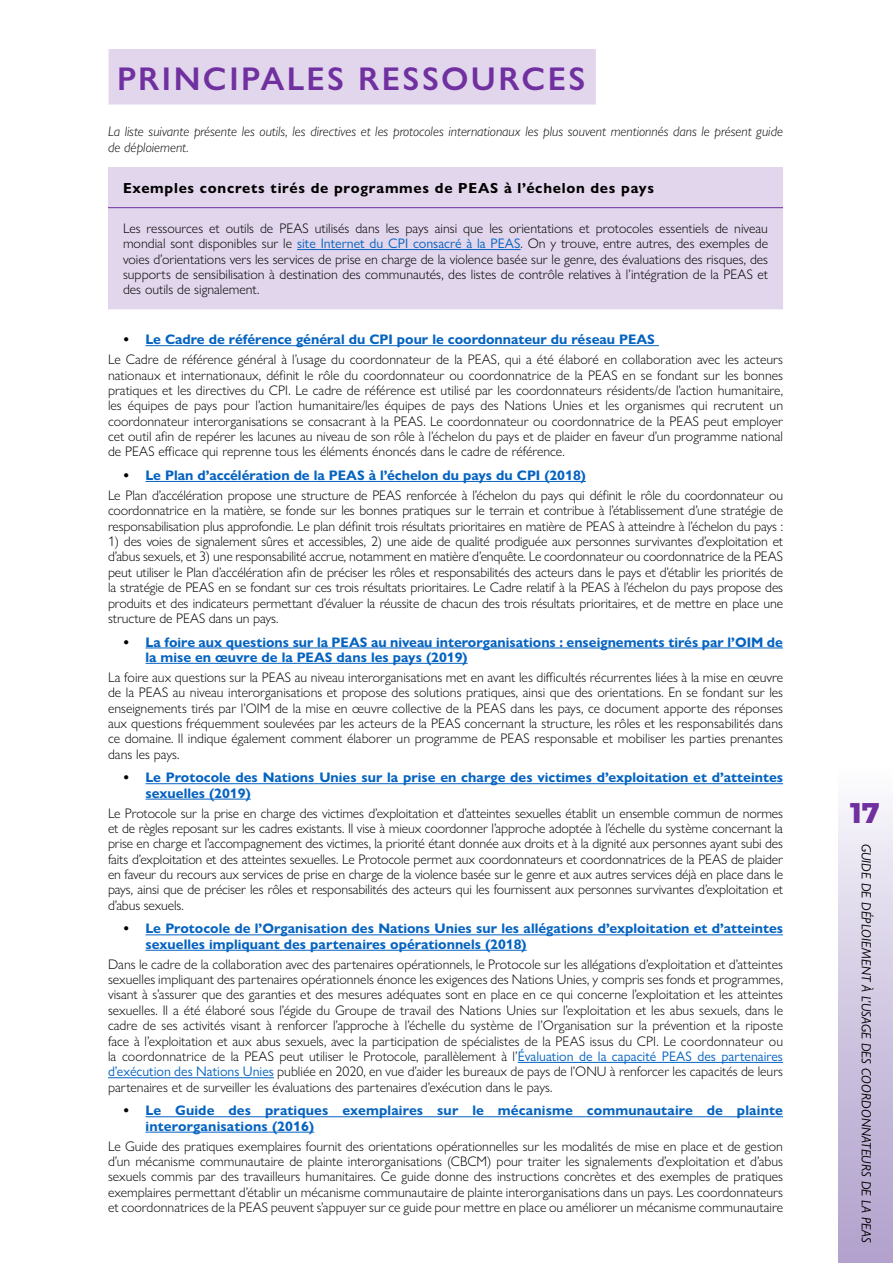
<style>
.page{position:relative;width:893px;height:1263px;background:#fff}
.page>*{position:absolute;margin:0;border:0;box-sizing:border-box;transform-origin:0 0}
.title_main{font:600 33px "Gill Sans Nova";letter-spacing:.07em;color:#7030a0}
.t1{font:800 28.5px "Montserrat";color:#7030a0}
.t2{font:700 14.7px "Gill Sans Nova";letter-spacing:.05em;color:#000}
.box_text{font:300 13.8px/15.3px "Gill Sans Nova";color:#000;text-align:justify}
.t3{font:700 13.8px/15.3px "Gill Sans Nova";color:#0563c1}
.t4{font:italic 300 13.8px/15.3px "Gill Sans Nova";color:#000}
.t5{font:italic 13.5px "Gill Sans Nova";color:#000}
.s1{font-weight:400;color:#0563c1}
.s2{color:#000}
</style>
<div class="page">
<div style="left:839px;top:765px;width:54px;height:498px;background:linear-gradient(to bottom,#f9f8fc,#ae9eca)"></div>
<hr style="left:146px;top:345px;width:513px;height:1px;background:#0563c1">
<hr style="left:146px;top:481px;width:440px;height:1px;background:#0563c1">
<hr style="left:146px;top:648px;width:637px;height:1px;background:#0563c1">
<hr style="left:146px;top:663px;width:322px;height:1px;background:#0563c1">
<hr style="left:146px;top:783px;width:637px;height:1px;background:#0563c1">
<hr style="left:146px;top:799px;width:105px;height:1px;background:#0563c1">
<hr style="left:146px;top:934px;width:637px;height:1px;background:#0563c1">
<hr style="left:146px;top:950px;width:381px;height:1px;background:#0563c1">
<hr style="left:518px;top:1062px;width:265px;height:1px;background:#0563c1">
<hr style="left:108px;top:1077px;width:166px;height:1px;background:#0563c1">
<hr style="left:146px;top:1116px;width:637px;height:1px;background:#0563c1">
<hr style="left:146px;top:1132px;width:168px;height:1px;background:#0563c1">
<div style="left:109px;top:49px;width:487px;height:56px;background:#e2d6ec"></div>
<div style="left:108px;top:167px;width:675px;height:142px;background:#e2d6ec"></div>
<hr style="left:108px;top:207px;width:675px;height:1px;background:#7030a0">
<hr style="left:297px;top:249px;width:224px;height:1px;background:#0563c1">
<p class="title_main" style="left:117px;top:58px;width:470px">PRINCIPALES RESSOURCES</p>
<p class="t4" style="left:108px;top:124px;width:676px">La liste suivante présente les outils, les directives et les protocoles internationaux les plus souvent mentionnés dans le présent guide de déploiement.</p>
<p class="t2" style="left:123px;top:179px;width:533px">Exemples concrets tirés de programmes de PEAS à l’échelon des pays</p>
<p class="box_text" style="left:123px;top:220px;width:647px">Les ressources et outils de PEAS utilisés dans les pays ainsi que les orientations et protocoles essentiels de niveau mondial sont disponibles sur le <span class="s1">site Internet du CPI consacré à la PEAS</span>. On y trouve, entre autres, des exemples de voies d’orientations vers les services de prise en charge de la violence basée sur le genre, des évaluations des risques, des supports de sensibilisation à destination des communautés, des listes de contrôle relatives à l’intégration de la PEAS et des outils de signalement.</p>
<p class="t3" style="left:123px;top:332px;width:533px"><span class="s2">•</span> Le Cadre de référence général du CPI pour le coordonnateur du réseau PEAS</p>
<p class="box_text" style="left:108px;top:352px;width:677px">Le Cadre de référence général à l’usage du coordonnateur de la PEAS, qui a été élaboré en collaboration avec les acteurs nationaux et internationaux, définit le rôle du coordonnateur ou coordonnatrice de la PEAS en se fondant sur les bonnes pratiques et les directives du CPI. Le cadre de référence est utilisé par les coordonnateurs résidents/de l’action humanitaire, les équipes de pays pour l’action humanitaire/les équipes de pays des Nations Unies et les organismes qui recrutent un coordonnateur interorganisations se consacrant à la PEAS. Le coordonnateur ou coordonnatrice de la PEAS peut employer cet outil afin de repérer les lacunes au niveau de son rôle à l’échelon du pays et de plaider en faveur d’un programme national de PEAS efficace qui reprenne tous les éléments énoncés dans le cadre de référence.</p>
<p class="t3" style="left:123px;top:468px;width:464px"><span class="s2">•</span> Le Plan d’accélération de la PEAS à l’échelon du pays du CPI (2018)</p>
<p class="box_text" style="left:108px;top:487px;width:677px">Le Plan d’accélération propose une structure de PEAS renforcée à l’échelon du pays qui définit le rôle du coordonnateur ou coordonnatrice en la matière, se fonde sur les bonnes pratiques sur le terrain et contribue à l’établissement d’une stratégie de responsabilisation plus approfondie. Le plan définit trois résultats prioritaires en matière de PEAS à atteindre à l’échelon du pays :</p>
<p class="box_text" style="left:108px;top:534px;width:677px">1) des voies de signalement sûres et accessibles, 2) une aide de qualité prodiguée aux personnes survivantes d’exploitation et d’abus sexuels, et 3) une responsabilité accrue, notamment en matière d’enquête. Le coordonnateur ou coordonnatrice de la PEAS peut utiliser le Plan d’accélération afin de préciser les rôles et responsabilités des acteurs dans le pays et d’établir les priorités de la stratégie de PEAS en se fondant sur ces trois résultats prioritaires. Le Cadre relatif à la PEAS à l’échelon du pays propose des produits et des indicateurs permettant d’évaluer la réussite de chacun des trois résultats prioritaires, et de mettre en place une structure de PEAS dans un pays.</p>
<p class="t3" style="left:146px;top:634px;width:639px;text-indent:-22px"><span class="s2">•</span> La foire aux questions sur la PEAS au niveau interorganisations : enseignements tirés par l’OIM de la mise en œuvre de la PEAS dans les pays (2019)</p>
<p class="box_text" style="left:108px;top:669px;width:677px">La foire aux questions sur la PEAS au niveau interorganisations met en avant les difficultés récurrentes liées à la mise en œuvre de la PEAS au niveau interorganisations et propose des solutions pratiques, ainsi que des orientations. En se fondant sur les enseignements tirés par l’OIM de la mise en œuvre collective de la PEAS dans les pays, ce document apporte des réponses aux questions fréquemment soulevées par les acteurs de la PEAS concernant la structure, les rôles et les responsabilités dans ce domaine. Il indique également comment élaborer un programme de PEAS responsable et mobiliser les parties prenantes dans les pays.</p>
<p class="t3" style="left:146px;top:770px;width:639px;text-indent:-22px"><span class="s2">•</span> Le Protocole des Nations Unies sur la prise en charge des victimes d’exploitation et d’atteintes sexuelles (2019)</p>
<p class="box_text" style="left:108px;top:805px;width:677px">Le Protocole sur la prise en charge des victimes d’exploitation et d’atteintes sexuelles établit un ensemble commun de normes et de règles reposant sur les cadres existants. Il vise à mieux coordonner l’approche adoptée à l’échelle du système concernant la prise en charge et l’accompagnement des victimes, la priorité étant donnée aux droits et à la dignité aux personnes ayant subi des faits d’exploitation et des atteintes sexuelles. Le Protocole permet aux coordonnateurs et coordonnatrices de la PEAS de plaider en faveur du recours aux services de prise en charge de la violence basée sur le genre et aux autres services déjà en place dans le pays, ainsi que de préciser les rôles et responsabilités des acteurs qui les fournissent aux personnes survivantes d’exploitation et d’abus sexuels.</p>
<p class="t3" style="left:146px;top:921px;width:639px;text-indent:-22px"><span class="s2">•</span> Le Protocole de l’Organisation des Nations Unies sur les allégations d’exploitation et d’atteintes sexuelles impliquant des partenaires opérationnels (2018)</p>
<p class="box_text" style="left:108px;top:956px;width:677px">Dans le cadre de la collaboration avec des partenaires opérationnels, le Protocole sur les allégations d’exploitation et d’atteintes sexuelles impliquant des partenaires opérationnels énonce les exigences des Nations Unies, y compris ses fonds et programmes, visant à s’assurer que des garanties et des mesures adéquates sont en place en ce qui concerne l’exploitation et les atteintes sexuelles. Il a été élaboré sous l’égide du Groupe de travail des Nations Unies sur l’exploitation et les abus sexuels, dans le cadre de ses activités visant à renforcer l’approche à l’échelle du système de l’Organisation sur la prévention et la riposte face à l’exploitation et aux abus sexuels, avec la participation de spécialistes de la PEAS issus du CPI. Le coordonnateur ou la coordonnatrice de la PEAS peut utiliser le Protocole, parallèlement à l’<span class="s1">Évaluation de la capacité PEAS des partenaires d’exécution des Nations Unies</span> publiée en 2020, en vue d’aider les bureaux de pays de l’ONU à renforcer les capacités de leurs partenaires et de surveiller les évaluations des partenaires d’exécution dans le pays.</p>
<p class="t3" style="left:146px;top:1103px;width:639px;text-indent:-22px"><span class="s2">•</span> Le Guide des pratiques exemplaires sur le mécanisme communautaire de plainte interorganisations (2016)</p>
<p class="box_text" style="left:108px;top:1138px;width:677px">Le Guide des pratiques exemplaires fournit des orientations opérationnelles sur les modalités de mise en place et de gestion d’un mécanisme communautaire de plainte interorganisations (CBCM) pour traiter les signalements d’exploitation et d’abus sexuels commis par des travailleurs humanitaires. Ce guide donne des instructions concrètes et des exemples de pratiques exemplaires permettant d’établir un mécanisme communautaire de plainte interorganisations dans un pays. Les coordonnateurs et coordonnatrices de la PEAS peuvent s’appuyer sur ce guide pour mettre en place ou améliorer un mécanisme communautaire</p>
<h2 class="t1" style="left:850px;top:792px;width:31px">17</h2>
<p class="t5" style="left:874px;top:844px;width:401px;rotate:90deg">GUIDE DE DÉPLOIEMENT À L’USAGE DES COORDONNATEURS DE LA PEAS</p>
</div>
